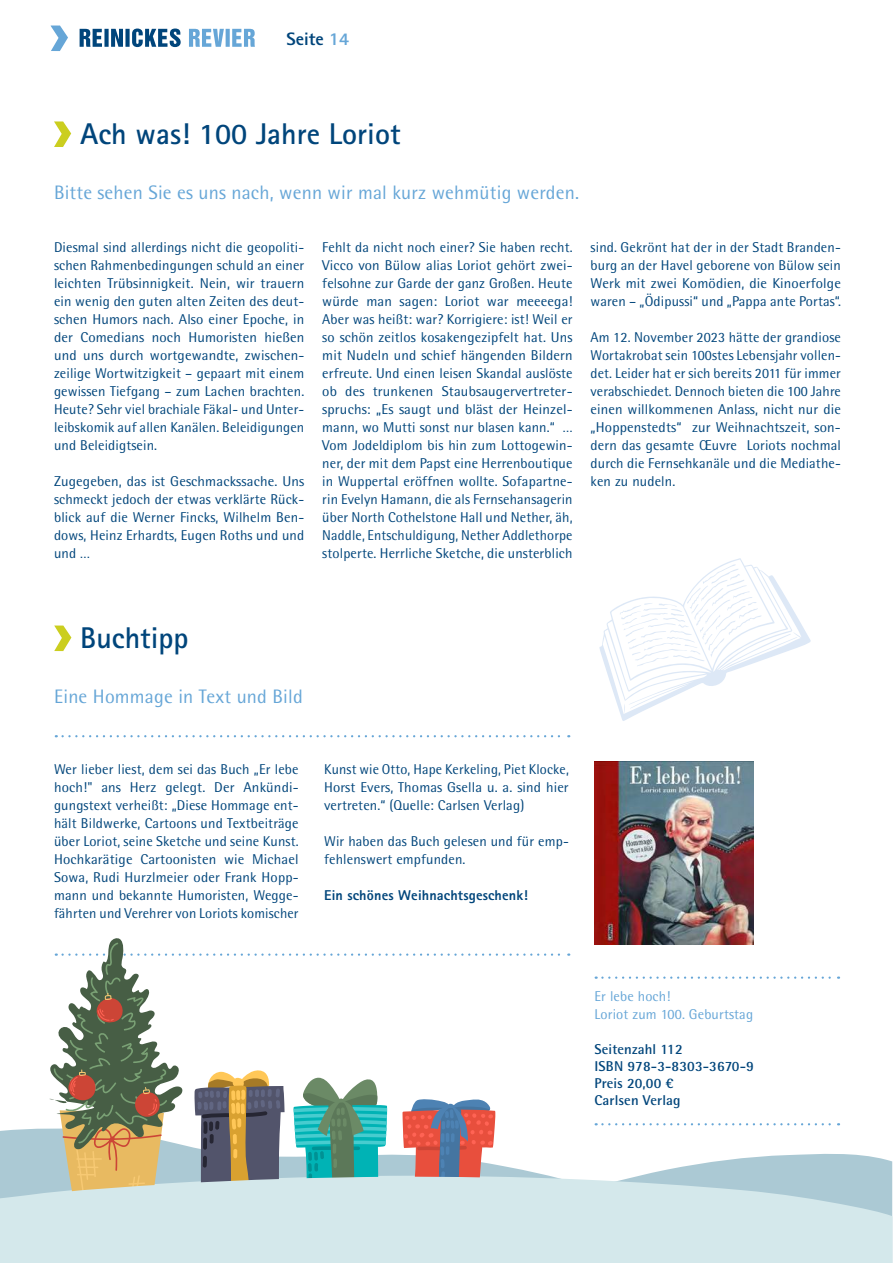
<style>
.page{position:relative;width:893px;height:1263px;background:#fff}
.page>*{position:absolute;margin:0;border:0;box-sizing:border-box;transform-origin:0 0}
.t1{font:700 30px "Rotis Sans Serif";color:#00457b}
.t2{font:19.5px "Rotis Semi Sans";letter-spacing:.01em;color:#66a6d7}
.t3{font:800 18px "Rotis Sans Serif Std";color:#00457b}
.t4{font:14.25px/18px "Rotis Semi Sans";letter-spacing:.01em;color:#00457b;text-align:justify}
.t5{font:700 14.25px/17.2px "Rotis Semi Sans Std";letter-spacing:.01em;color:#00457b}
.t6{font:14.25px/18px "Rotis Semi Sans";letter-spacing:.01em;color:#66a6d7}
.t7{font:800 14.25px "Rotis Sans Serif";letter-spacing:.01em;color:#00457b}
.s1{color:#66a6d7}
</style>
<div class="page">
<svg style="left:189px;top:29px;width:66px;height:18px"></svg>
<svg style="left:80px;top:29px;width:101px;height:18px"></svg>
<svg style="left:51px;top:26px;width:17px;height:25px"></svg>
<svg style="left:0;top:1125px;width:598px;height:50px;fill:#abc9d4"></svg>
<svg style="left:569px;top:1151px;width:323px;height:24px"></svg>
<svg style="left:599px;top:558px;width:212px;height:163px"></svg>
<svg style="left:54px;top:625px;width:17px;height:26px"></svg>
<svg style="left:63px;top:735px;width:506px;height:2px"></svg>
<svg style="left:596px;top:976px;width:243px;height:3px"></svg>
<svg style="left:596px;top:1123px;width:243px;height:2px"></svg>
<img style="left:594px;top:761px;width:159px;height:183px">
<svg style="left:54px;top:121px;width:17px;height:26px"></svg>
<svg style="left:44px;top:938px;width:525px;height:238px"></svg>
<svg style="left:0;top:1176px;width:892px;height:87px;fill:#d4e8eb"></svg>
<p class="t3" style="left:287px;top:28px;width:64px">Seite <span class="s1">14</span></p>
<h1 class="t1" style="left:80px;top:115px;width:322px">Ach was! 100 Jahre Loriot</h1>
<h2 class="t2" style="left:54px;top:181px;width:526px">Bitte sehen Sie es uns nach, wenn wir mal kurz wehmütig werden.</h2>
<p class="t4" style="left:54px;top:238px;width:252px">Diesmal sind allerdings nicht die geopoliti&shy;schen Rahmenbedingungen schuld an einer leichten Trübsinnigkeit. Nein, wir trauern ein wenig den guten alten Zeiten des deut&shy;schen Humors nach. Also einer Epoche, in der Comedians noch Humoristen hießen und uns durch wortgewandte, zwischen&shy;zeilige Wortwitzigkeit – gepaart mit einem gewissen Tiefgang – zum Lachen brachten.<br>Heute? Sehr viel brachiale Fäkal- und Unter&shy;leibskomik auf allen Kanälen. Beleidigungen und Beleidigtsein.</p>
<p class="t4" style="left:54px;top:472px;width:252px">Zugegeben, das ist Geschmackssache. Uns schmeckt jedoch der etwas verklärte Rück&shy;blick auf die Werner Fincks, Wilhelm Ben&shy;dows, Heinz Erhardts, Eugen Roths und und und …</p>
<p class="t4" style="left:322px;top:238px;width:252px">Fehlt da nicht noch einer? Sie haben recht.<br>Vicco von Bülow alias Loriot gehört zwei&shy;felsohne zur Garde der ganz Großen. Heute würde man sagen: Loriot war meeeega!<br>Aber was heißt: war? Korrigiere: ist! Weil er so schön zeitlos kosakengezipfelt hat. Uns mit Nudeln und schief hängenden Bildern erfreute. Und einen leisen Skandal auslöste ob des trunkenen Staubsaugervertreter&shy;spruchs: „Es saugt und bläst der Heinzel&shy;mann, wo Mutti sonst nur blasen kann.“ … Vom Jodeldiplom bis hin zum Lottogewin&shy;ner, der mit dem Papst eine Herrenboutique in Wuppertal eröffnen wollte. Sofapartne&shy;rin Evelyn Hamann, die als Fernsehansagerin über North Cothelstone Hall und Nether, äh, Naddle, Entschuldigung, Nether Addlethorpe stolperte. Herrliche Sketche, die unsterblich</p>
<p class="t4" style="left:591px;top:238px;width:252px">sind. Gekrönt hat der in der Stadt Branden&shy;burg an der Havel geborene von Bülow sein Werk mit zwei Komödien, die Kinoerfolge waren – „Ödipussi“ und „Pappa ante Portas“.</p>
<p class="t4" style="left:591px;top:328px;width:252px">Am 12. November 2023 hätte der grandiose Wortakrobat sein 100stes Lebensjahr vollen&shy;det. Leider hat er sich bereits 2011 für immer verabschiedet. Dennoch bieten die 100 Jahre einen willkommenen Anlass, nicht nur die „Hoppenstedts“ zur Weihnachtszeit, son&shy;dern das gesamte Œuvre Loriots nochmal durch die Fernsehkanäle und die Mediathe&shy;ken zu nudeln.</p>
<h1 class="t1" style="left:80px;top:619px;width:110px">Buchtipp</h1>
<h2 class="t2" style="left:54px;top:685px;width:250px">Eine Hommage in Text und Bild</h2>
<p class="t4" style="left:54px;top:760px;width:246px">Wer lieber liest, dem sei das Buch „Er lebe hoch!" ans Herz gelegt. Der Ankündi&shy;gungstext verheißt: „Diese Hommage ent&shy;hält Bildwerke, Cartoons und Textbeiträge über Loriot, seine Sketche und seine Kunst.<br>Hochkarätige Cartoonisten wie Michael Sowa, Rudi Hurzlmeier oder Frank Hopp&shy;mann und bekannte Humoristen, Wegge&shy;fährten und Verehrer von Loriots komischer</p>
<p class="t4" style="left:324px;top:760px;width:246px">Kunst wie Otto, Hape Kerkeling, Piet Klocke, Horst Evers, Thomas Gsella u. a. sind hier vertreten.“ (Quelle: Carlsen Verlag)</p>
<p class="t4" style="left:324px;top:832px;width:246px">Wir haben das Buch gelesen und für emp&shy;fehlenswert empfunden.</p>
<p class="t7" style="left:324px;top:886px;width:205px">Ein schönes Weihnachtsgeschenk!</p>
<p class="t6" style="left:594px;top:987px;width:160px">Er lebe hoch!<br>Loriot zum 100. Geburtstag</p>
<p class="t5" style="left:594px;top:1040px;width:161px">Seitenzahl 112<br>ISBN 978-3-8303-3670-9<br>Preis 20,00 €<br>Carlsen Verlag</p>
</div>
